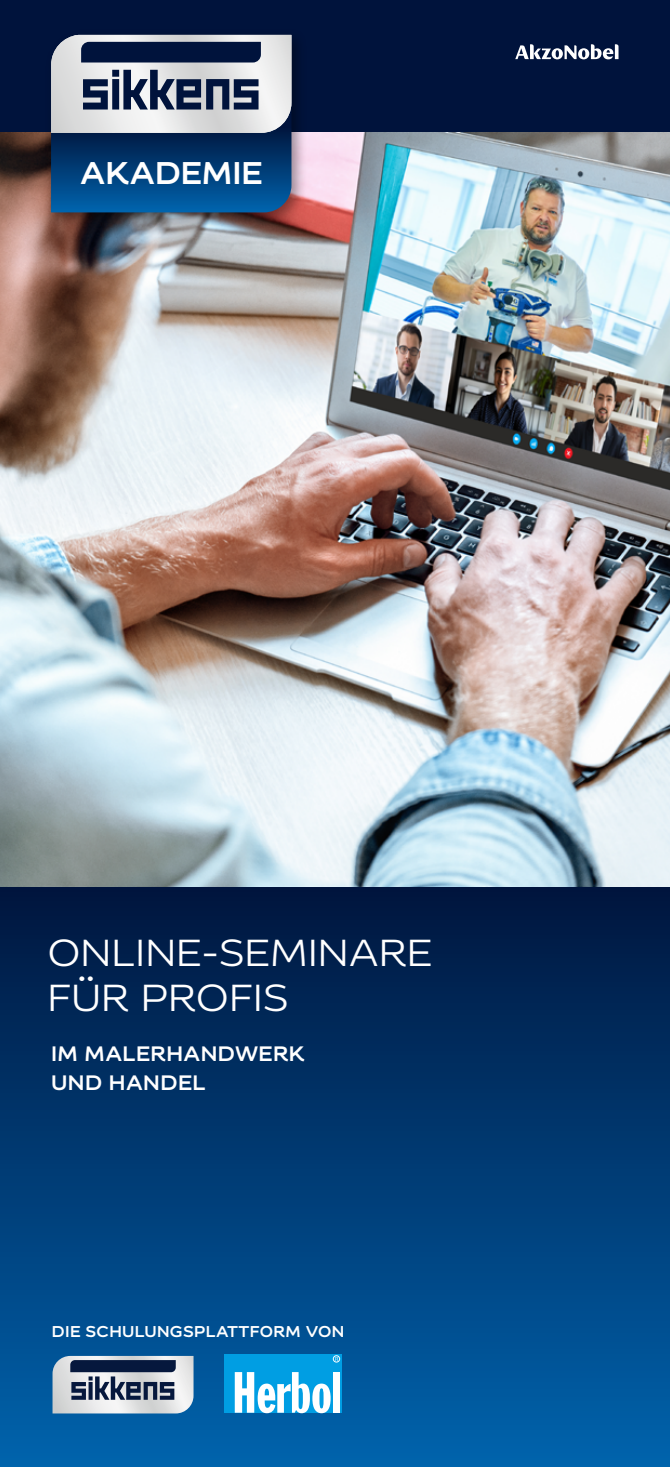
<style>
.page{position:relative;width:670px;height:1467px;background:#fff}
.page>*{position:absolute;margin:0;border:0;box-sizing:border-box;transform-origin:0 0}
.t1{font:40.5px/45px "Colour Sans";letter-spacing:.015em;color:#fff}
.t2{font:700 33.75px "Colour Sans";color:#fff}
.t3{font:700 22.5px/29.2px "Colour Sans";letter-spacing:.02em;color:#fff}
.t4{font:700 16.88px "Colour Sans";letter-spacing:.02em;color:#fff}
</style>
<div class="page">
<div style="left:0;top:0;width:670px;height:188px;background:#00133c"></div>
<div style="left:0;top:886px;width:670px;height:581px;background:linear-gradient(to bottom,#00153e,#0063ac)"></div>
<img style="left:0;top:133px;width:670px;height:753px">
<svg style="left:53px;top:1356px;width:140px;height:57px;background:#99a1ad"></svg>
<div style="left:224px;top:1354px;width:117px;height:59px;background:#009ee3"></div>
<svg style="left:235px;top:1372px;width:95px;height:41px"></svg>
<div style="left:333px;top:1372px;width:7px;height:41px;background:#fff"></div>
<div style="left:333px;top:1355px;width:7px;height:7px;border:1px solid #fff;border-radius:50%"></div>
<div style="left:45px;top:28px;width:262px;height:200px;background:#000;opacity:.38"></div>
<svg style="left:51px;top:35px;width:240px;height:177px"></svg>
<svg style="left:515px;top:44px;width:103px;height:15px"></svg>
<h2 class="t2" style="left:80px;top:145px;width:184px">AKADEMIE</h2>
<h1 class="t1" style="left:48px;top:928px;width:386px">ONLINE-SEMINARE<br>FÜR PROFIS</h1>
<h3 class="t3" style="left:51px;top:1037px;width:255px">IM MALERHANDWERK<br>UND HANDEL</h3>
<p class="t4" style="left:52px;top:1318px;width:294px">DIE SCHULUNGSPLATTFORM VON</p>
</div>
